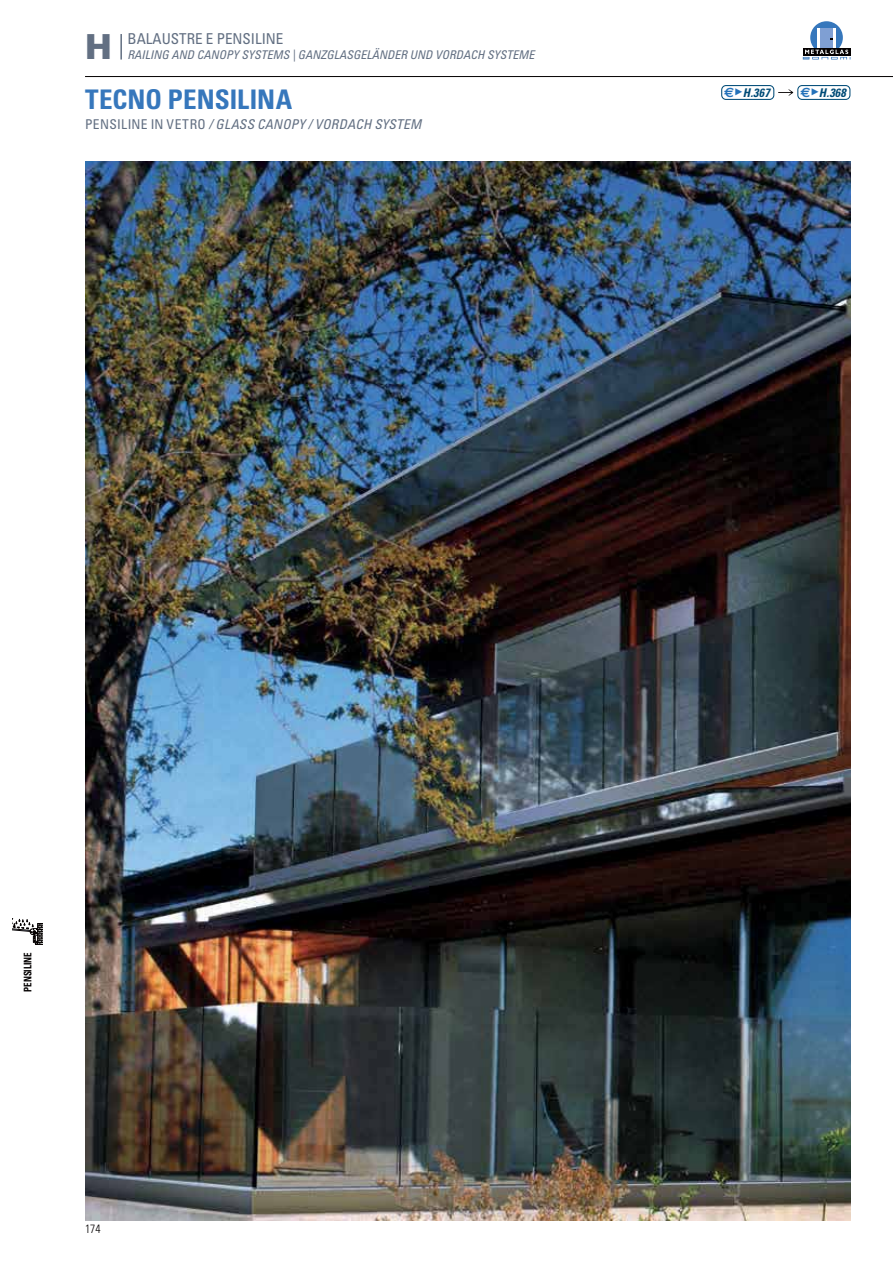
<style>
.page{position:relative;width:893px;height:1263px;background:#fff}
.page>*{position:absolute;margin:0;border:0;box-sizing:border-box;transform-origin:0 0}
.t1{font:900 34.5px "Univers LT Pro 75";color:#626f82}
.t2{font:700 condensed 27px "Univers LT Pro";color:#3677bc}
.t3{font:condensed 15px "Univers LT Pro";color:#626f82}
.t4{font:italic condensed 13.5px "Univers LT Pro";letter-spacing:.01em;color:#626f82}
.t5{font:italic condensed 12px "Univers LT Pro";color:#626f82}
.t6{font:italic 700 condensed 12px "Univers LT Pro";letter-spacing:.02em;color:#004b77}
.t7{font:300 condensed 12px "Univers LT Pro";color:#040000}
.t8{font:700 condensed 10.5px "Univers LT Pro";letter-spacing:-.01em;color:#040000;scale:.85 1}
.s1{font-style:normal}
.s2{font-family:"Euro Sans";font-style:normal;font-stretch:normal;font-size:13.5px;color:#2472ba}
.s3{font-family:"European Pi Four";font-weight:400;font-style:normal;font-stretch:normal;font-size:9px;color:#2472ba}
</style>
<div class="page">
<div style="left:810px;top:21px;width:33px;height:33px;background:#3677bc;border-radius:50%"></div>
<div style="left:820px;top:28px;width:13px;height:20px;background:#7f9fd3"></div>
<hr style="left:817px;top:28px;width:3px;height:20px;background:#fff">
<hr style="left:833px;top:28px;width:2px;height:20px;background:#fff">
<svg style="left:803px;top:48px;width:47px;height:2px"></svg>
<svg style="left:803px;top:50px;width:48px;height:10px"></svg>
<hr style="left:85px;top:76px;width:808px;height:1px;background:#040000">
<hr style="left:120px;top:34px;width:2px;height:26px;background:#626f82">
<img style="left:85px;top:162px;width:765px;height:1058px">
<div style="left:797px;top:85px;width:53px;height:15px;border:1px solid #004b77;border-radius:4px"></div>
<div style="left:721px;top:85px;width:53px;height:15px;border:1px solid #004b77;border-radius:4px"></div>
<svg style="left:778px;top:89px;width:15px;height:7px"></svg>
<svg style="left:13px;top:918px;width:30px;height:27px"></svg>
<h1 class="t1" style="left:85px;top:27px;width:28px">H</h1>
<p class="t3" style="left:128px;top:32px;width:157px">BALAUSTRE E PENSILINE</p>
<p class="t5" style="left:128px;top:49px;width:409px">RAILING AND CANOPY SYSTEMS | GANZGLASGELÄNDER UND VORDACH SYSTEME</p>
<h2 class="t2" style="left:85px;top:86px;width:209px">TECNO PENSILINA</h2>
<p class="t4" style="left:85px;top:118px;width:338px"><span class="s1">PENSILINE IN VETRO</span> / GLASS CANOPY / VORDACH SYSTEM</p>
<p class="t6" style="left:724px;top:86px;width:47px"><span class="s2">€</span><span class="s3">P</span>H.367</p>
<p class="t6" style="left:800px;top:86px;width:47px"><span class="s2">€</span><span class="s3">P</span>H.368</p>
<p class="t8" style="left:23px;top:991px;width:47px;rotate:-90deg">PENSILINE</p>
<p class="t7" style="left:85px;top:1223px;width:17px">174</p>
</div>
